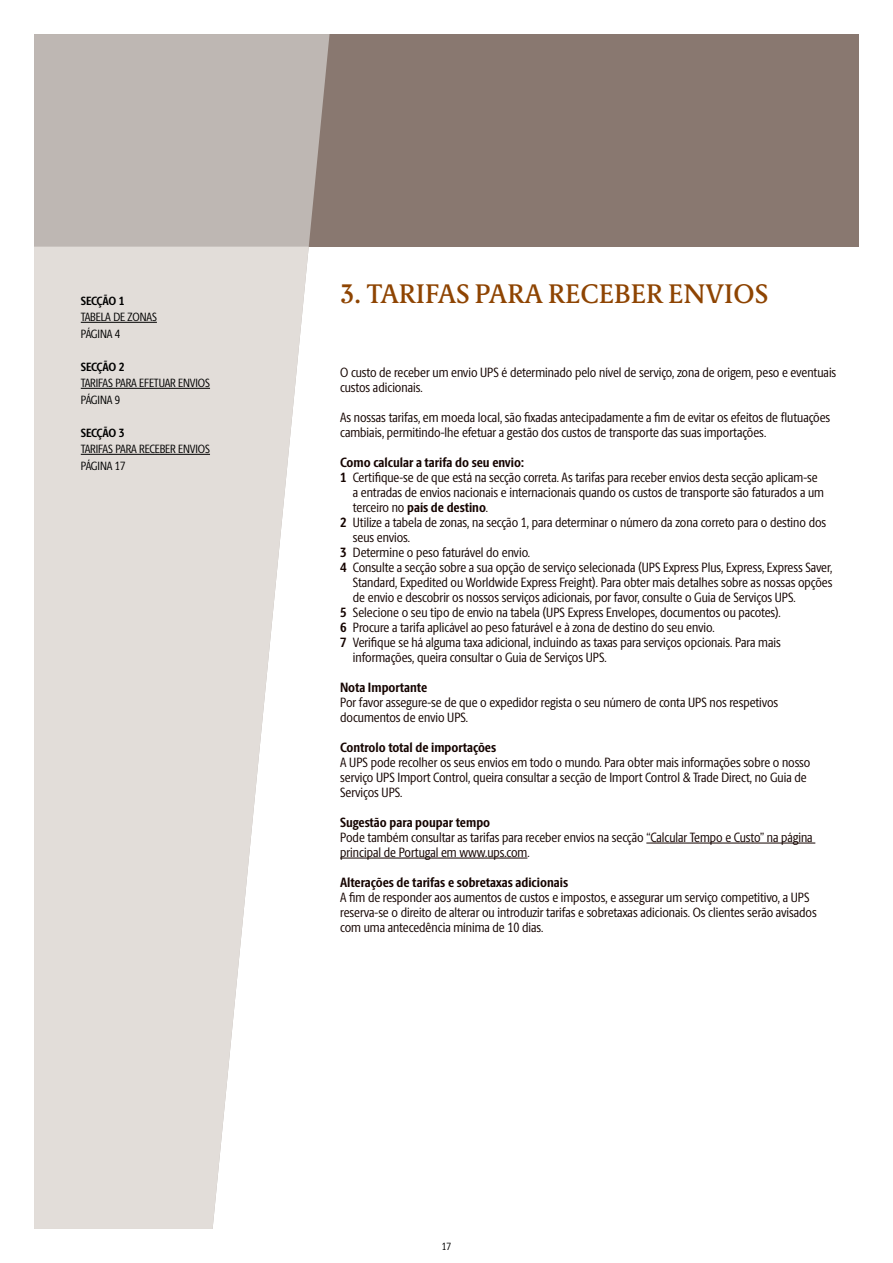
<style>
.page{position:relative;width:893px;height:1263px;background:#fff}
.page>*{position:absolute;margin:0;border:0;box-sizing:border-box;transform-origin:0 0}
.t1{font:500 27px "UPS Berlingske Serif Tx";color:#8e4402}
.t2{font:13.5px/15px "UPS Berlingske Sans Cn";color:#150400}
.t3{font:700 13.5px "UPS Berlingske Sans Cn";color:#150400}
.t4{font:12px/16.5px "UPS Berlingske Sans Cn";letter-spacing:-.01em;color:#000}
.t5{font:700 12px "UPS Berlingske Sans Cn";letter-spacing:-.025em;color:#000}
.t6{font:10.5px "UPS Berlingske Sans Cn";color:#000}
.s1{font-weight:700}
.s2{font-weight:400}
</style>
<div class="page">
<div style="left:34px;top:34px;width:825px;height:213px;background:#897870"></div>
<div style="left:34px;top:34px;width:296px;height:213px;background:#beb7b3"></div>
<svg style="left:34px;top:247px;width:275px;height:982px;fill:#e2ddd9"></svg>
<hr style="left:646px;top:843px;width:169px;height:1px;background:#150400">
<hr style="left:340px;top:858px;width:187px;height:1px;background:#150400">
<hr style="left:81px;top:322px;width:76px;height:1px;background:#000">
<hr style="left:81px;top:388px;width:129px;height:1px;background:#000">
<hr style="left:81px;top:454px;width:129px;height:1px;background:#000">
<p class="t5" style="left:81px;top:291px;width:45px">SECÇÃO 1</p>
<p class="t4" style="left:81px;top:308px;width:78px">TABELA DE ZONAS<br>PÁGINA 4</p>
<p class="t5" style="left:81px;top:357px;width:45px">SECÇÃO 2</p>
<p class="t4" style="left:81px;top:374px;width:131px">TARIFAS PARA EFETUAR ENVIOS<br>PÁGINA 9</p>
<p class="t5" style="left:81px;top:423px;width:45px">SECÇÃO 3</p>
<p class="t4" style="left:81px;top:440px;width:131px">TARIFAS PARA RECEBER ENVIOS<br>PÁGINA 17</p>
<h1 class="t1" style="left:340px;top:275px;width:430px">3. TARIFAS PARA RECEBER ENVIOS</h1>
<p class="t2" style="left:340px;top:364px;width:498px">O custo de receber um envio UPS é determinado pelo nível de serviço, zona de origem, peso e eventuais custos adicionais.</p>
<p class="t2" style="left:340px;top:409px;width:492px">As nossas tarifas, em moeda local, são fixadas antecipadamente a fim de evitar os efeitos de flutuações cambiais, permitindo-lhe efetuar a gestão dos custos de transporte das suas importações.</p>
<p class="t3" style="left:340px;top:452px;width:185px">Como calcular a tarifa do seu envio:</p>
<p class="t2" style="left:340px;top:469px;width:479px"><span class="s1">1</span> Certifique-se de que está na secção correta. As tarifas para receber envios desta secção aplicam-se</p>
<p class="t2" style="left:353px;top:484px;width:473px">a entradas de envios nacionais e internacionais quando os custos de transporte são faturados a um</p>
<p class="t3" style="left:353px;top:497px;width:137px"><span class="s2">terceiro no</span> país de destino<span class="s2">.</span></p>
<p class="t2" style="left:340px;top:514px;width:488px"><span class="s1">2</span> Utilize a tabela de zonas, na secção 1, para determinar o número da zona correto para o destino dos</p>
<p class="t2" style="left:353px;top:529px;width:59px">seus envios.</p>
<p class="t2" style="left:340px;top:544px;width:191px"><span class="s1">3</span> Determine o peso faturável do envio.</p>
<p class="t2" style="left:340px;top:559px;width:494px"><span class="s1">4</span> Consulte a secção sobre a sua opção de serviço selecionada (UPS Express Plus, Express, Express Saver,</p>
<p class="t2" style="left:353px;top:574px;width:481px">Standard, Expedited ou Worldwide Express Freight). Para obter mais detalhes sobre as nossas opções</p>
<p class="t2" style="left:353px;top:589px;width:444px">de envio e descobrir os nossos serviços adicionais, por favor, consulte o Guia de Serviços UPS.</p>
<p class="t2" style="left:340px;top:604px;width:442px"><span class="s1">5</span> Selecione o seu tipo de envio na tabela (UPS Express Envelopes, documentos ou pacotes).</p>
<p class="t2" style="left:340px;top:619px;width:376px"><span class="s1">6</span> Procure a tarifa aplicável ao peso faturável e à zona de destino do seu envio.</p>
<p class="t2" style="left:340px;top:634px;width:442px"><span class="s1">7</span> Verifique se há alguma taxa adicional, incluindo as taxas para serviços opcionais. Para mais</p>
<p class="t2" style="left:353px;top:649px;width:255px">informações, queira consultar o Guia de Serviços UPS.</p>
<p class="t3" style="left:340px;top:677px;width:89px">Nota Importante</p>
<p class="t2" style="left:340px;top:694px;width:439px">Por favor assegure-se de que o expedidor regista o seu número de conta UPS nos respetivos documentos de envio UPS.</p>
<p class="t3" style="left:340px;top:737px;width:158px">Controlo total de importações</p>
<p class="t2" style="left:340px;top:754px;width:472px">A UPS pode recolher os seus envios em todo o mundo. Para obter mais informações sobre o nosso serviço UPS Import Control, queira consultar a secção de Import Control &amp; Trade Direct, no Guia de<br>Serviços UPS.</p>
<p class="t3" style="left:340px;top:812px;width:152px">Sugestão para poupar tempo</p>
<p class="t2" style="left:340px;top:829px;width:474px">Pode também consultar as tarifas para receber envios na secção “Calcular Tempo e Custo” na página principal de Portugal em www.ups.com.</p>
<p class="t3" style="left:340px;top:872px;width:229px">Alterações de tarifas e sobretaxas adicionais</p>
<p class="t2" style="left:340px;top:889px;width:478px">A fim de responder aos aumentos de custos e impostos, e assegurar um serviço competitivo, a UPS reserva-se o direito de alterar ou introduzir tarifas e sobretaxas adicionais. Os clientes serão avisados com uma antecedência mínima de 10 dias.</p>
<p class="t6" style="left:442px;top:1239px;width:11px">17</p>
</div>
